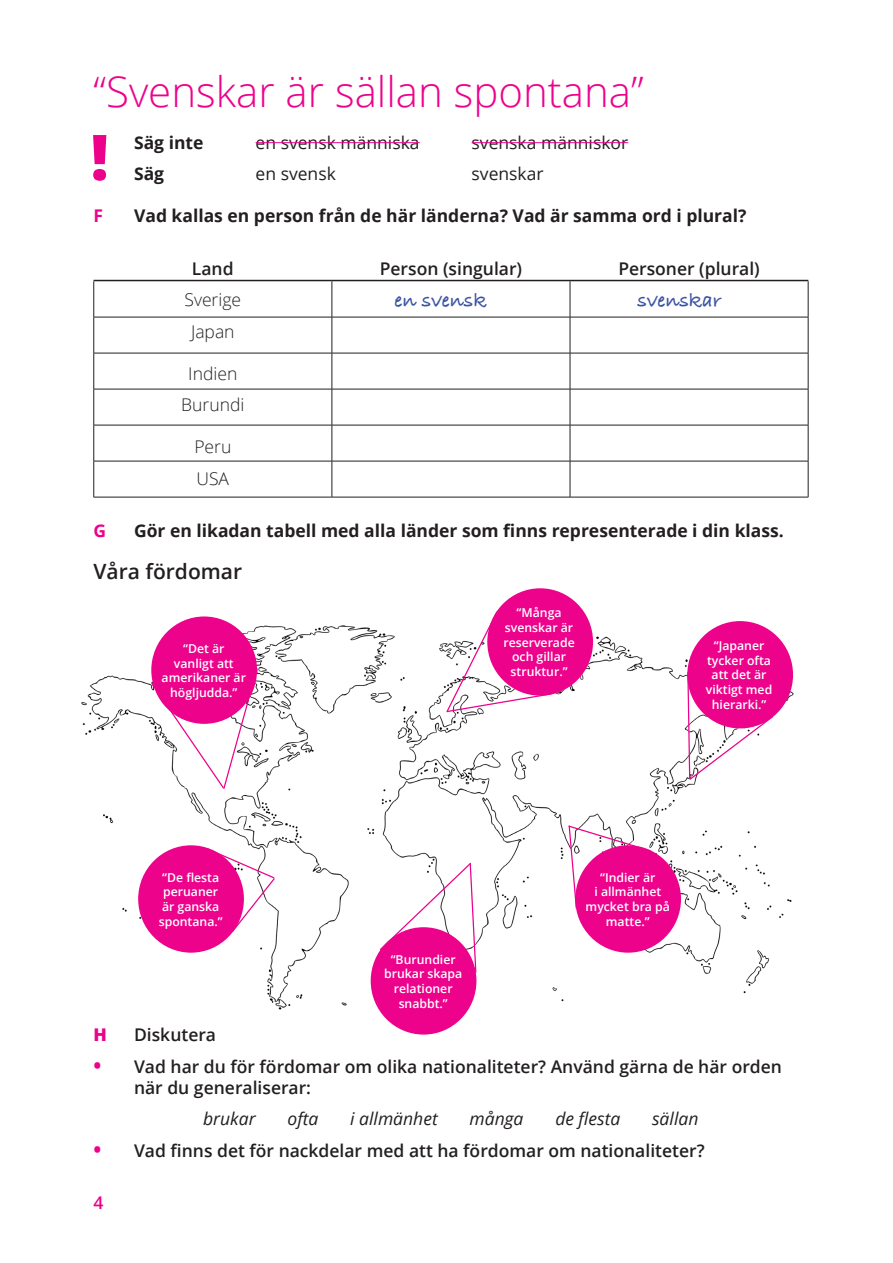
<style>
.page{position:relative;width:893px;height:1263px;background:#fff}
.page>*{position:absolute;margin:0;border:0;box-sizing:border-box;transform-origin:0 0}
.t1{font:800 63px "Open Sans";color:#ed028c}
.rubrik_2_ROSA{font:300 42px "Open Sans";color:#ed028c}
.handskrift{font:700 21px "Bradley Hand ITCTT";color:#3a53a3}
.t2{font:600 21px "Open Sans";color:#231f20}
.övningsinstruktion{font:600 17.55px/21px "Open Sans";color:#231f20}
.övningsinstruktion-2{font:700 17.55px "Open Sans";color:#231f20}
.övningsinstruktion-3{font:17.55px "Open Sans";color:#231f20}
.centrerat_7{font:italic 17.55px "Open Sans";color:#231f20}
.t3{font:300 17.55px "Open Sans";color:#231f20}
.övningsinstruktion-4{font:700 17.55px "Open Sans";color:#ed028c}
.t4{font:600 17.55px "Open Sans";color:#ed028c}
.övningsinstruktion-5{font:800 17.55px "Open Sans";color:#ed028c}
.i_cirkel{font:600 12.3px/14.7px "Open Sans";color:#fff;text-align:center}
.s1{font-weight:700;font-size:21px;color:#ed028c}
</style>
<div class="page">
<hr style="left:256px;top:142px;width:164px;height:1px;background:#ed028c">
<hr style="left:472px;top:142px;width:156px;height:1px;background:#ed028c">
<hr style="left:94px;top:281px;width:1px;height:36px;background:#231f20">
<hr style="left:332px;top:281px;width:1px;height:36px;background:#231f20">
<hr style="left:570px;top:281px;width:1px;height:36px;background:#231f20">
<hr style="left:808px;top:281px;width:1px;height:36px;background:#231f20">
<hr style="left:94px;top:317px;width:238px;height:1px;background:#231f20">
<hr style="left:94px;top:317px;width:1px;height:36px;background:#231f20">
<hr style="left:332px;top:317px;width:238px;height:1px;background:#231f20">
<hr style="left:332px;top:317px;width:1px;height:36px;background:#231f20">
<hr style="left:570px;top:317px;width:238px;height:1px;background:#231f20">
<hr style="left:570px;top:317px;width:1px;height:36px;background:#231f20">
<hr style="left:808px;top:317px;width:1px;height:36px;background:#231f20">
<hr style="left:94px;top:353px;width:238px;height:1px;background:#231f20">
<hr style="left:94px;top:353px;width:1px;height:36px;background:#231f20">
<hr style="left:332px;top:353px;width:238px;height:1px;background:#231f20">
<hr style="left:332px;top:353px;width:1px;height:36px;background:#231f20">
<hr style="left:570px;top:353px;width:238px;height:1px;background:#231f20">
<hr style="left:570px;top:353px;width:1px;height:36px;background:#231f20">
<hr style="left:808px;top:353px;width:1px;height:36px;background:#231f20">
<hr style="left:94px;top:389px;width:238px;height:1px;background:#231f20">
<hr style="left:94px;top:389px;width:1px;height:36px;background:#231f20">
<hr style="left:332px;top:389px;width:238px;height:1px;background:#231f20">
<hr style="left:332px;top:389px;width:1px;height:36px;background:#231f20">
<hr style="left:570px;top:389px;width:238px;height:1px;background:#231f20">
<hr style="left:570px;top:389px;width:1px;height:36px;background:#231f20">
<hr style="left:808px;top:389px;width:1px;height:36px;background:#231f20">
<hr style="left:94px;top:425px;width:238px;height:1px;background:#231f20">
<hr style="left:94px;top:425px;width:1px;height:36px;background:#231f20">
<hr style="left:332px;top:425px;width:238px;height:1px;background:#231f20">
<hr style="left:332px;top:425px;width:1px;height:36px;background:#231f20">
<hr style="left:570px;top:425px;width:238px;height:1px;background:#231f20">
<hr style="left:570px;top:425px;width:1px;height:36px;background:#231f20">
<hr style="left:808px;top:425px;width:1px;height:36px;background:#231f20">
<hr style="left:94px;top:461px;width:238px;height:1px;background:#231f20">
<hr style="left:94px;top:461px;width:1px;height:36px;background:#231f20">
<hr style="left:332px;top:461px;width:238px;height:1px;background:#231f20">
<hr style="left:332px;top:461px;width:1px;height:36px;background:#231f20">
<hr style="left:570px;top:461px;width:238px;height:1px;background:#231f20">
<hr style="left:570px;top:461px;width:1px;height:36px;background:#231f20">
<hr style="left:808px;top:461px;width:1px;height:36px;background:#231f20">
<hr style="left:94px;top:497px;width:238px;height:1px;background:#231f20">
<hr style="left:332px;top:497px;width:238px;height:1px;background:#231f20">
<hr style="left:570px;top:497px;width:238px;height:1px;background:#231f20">
<hr style="left:94px;top:280px;width:238px;height:1px;background:#231f20">
<hr style="left:332px;top:280px;width:238px;height:1px;background:#231f20">
<hr style="left:570px;top:280px;width:238px;height:1px;background:#231f20">
<img style="left:81px;top:588px;width:713px;height:447px">
<div style="left:371px;top:927px;width:105px;height:107px;background:#ed028c;border-radius:50%"></div>
<div style="left:487px;top:588px;width:106px;height:108px;background:#ed028c;border-radius:50%"></div>
<svg style="left:445px;top:610px;width:108px;height:103px"></svg>
<div style="left:687px;top:621px;width:106px;height:107px;background:#ed028c;border-radius:50%"></div>
<svg style="left:687px;top:671px;width:87px;height:110px"></svg>
<div style="left:575px;top:845px;width:106px;height:108px;background:#ed028c;border-radius:50%"></div>
<svg style="left:378px;top:861px;width:99px;height:113px"></svg>
<div style="left:151px;top:616px;width:106px;height:108px;background:#ed028c;border-radius:50%"></div>
<svg style="left:150px;top:674px;width:107px;height:116px"></svg>
<div style="left:138px;top:845px;width:106px;height:108px;background:#ed028c;border-radius:50%"></div>
<svg style="left:205px;top:847px;width:71px;height:86px"></svg>
<svg style="left:567px;top:824px;width:85px;height:86px"></svg>
<p class="rubrik_2_ROSA" style="left:94px;top:63px;width:552px">“Svenskar är sällan spontana”</p>
<p class="övningsinstruktion-2" style="left:134px;top:130px;width:71px">Säg inte</p>
<p class="övningsinstruktion-3" style="left:256px;top:130px;width:166px">en svensk människa</p>
<p class="övningsinstruktion-3" style="left:472px;top:130px;width:158px">svenska människor</p>
<p class="övningsinstruktion-2" style="left:134px;top:161px;width:32px">Säg</p>
<p class="övningsinstruktion-3" style="left:256px;top:162px;width:82px">en svensk</p>
<p class="övningsinstruktion-3" style="left:472px;top:162px;width:74px">svenskar</p>
<p class="övningsinstruktion-4" style="left:94px;top:203px;width:11px">F</p>
<p class="övningsinstruktion-2" style="left:134px;top:203px;width:614px">Vad kallas en person från de här länderna? Vad är samma ord i plural?</p>
<p class="övningsinstruktion" style="left:192px;top:257px;width:43px">Land</p>
<p class="övningsinstruktion" style="left:380px;top:257px;width:144px">Person (singular)</p>
<p class="övningsinstruktion" style="left:618px;top:257px;width:143px">Personer (plural)</p>
<p class="t3" style="left:184px;top:288px;width:58px">Sverige</p>
<p class="t3" style="left:191px;top:319px;width:45px">Japan</p>
<p class="t3" style="left:188px;top:361px;width:51px">Indien</p>
<p class="t3" style="left:181px;top:393px;width:65px">Burundi</p>
<p class="t3" style="left:194px;top:435px;width:38px">Peru</p>
<p class="t3" style="left:196px;top:466px;width:34px">USA</p>
<p class="övningsinstruktion-4" style="left:94px;top:518px;width:14px">G</p>
<p class="övningsinstruktion-2" style="left:134px;top:518px;width:651px">Gör en likadan tabell med alla länder som finns representerade i din klass.</p>
<p class="t1" style="left:91px;top:109px;width:20px">!</p>
<p class="handskrift" style="left:395px;top:284px;width:93px">en svensk</p>
<p class="handskrift" style="left:638px;top:284px;width:85px">svenskar</p>
<p class="t2" style="left:94px;top:557px;width:150px">Våra fördomar</p>
<p class="i_cirkel" style="left:162px;top:641px;width:86px">“Det är<br>vanligt att amerikaner är högljudda.”</p>
<p class="i_cirkel" style="left:159px;top:869px;width:65px">“De flesta peruaner är ganska spontana.”</p>
<p class="i_cirkel" style="left:503px;top:605px;width:73px">“Många svenskar är reserverade och gillar struktur.”</p>
<p class="i_cirkel" style="left:706px;top:638px;width:68px">“Japaner tycker ofta att det är viktigt med hierarki.”</p>
<p class="i_cirkel" style="left:384px;top:951px;width:80px">“Burundier brukar skapa relationer snabbt.”</p>
<p class="i_cirkel" style="left:586px;top:869px;width:86px">“Indier är<br>i allmänhet mycket bra på matte.”</p>
<p class="övningsinstruktion-5" style="left:94px;top:1021px;width:15px">H</p>
<p class="övningsinstruktion" style="left:134px;top:1024px;width:84px">Diskutera</p>
<p class="övningsinstruktion" style="left:134px;top:1055px;width:649px;text-indent:-40px"><span class="s1">•</span> Vad har du för fördomar om olika nationaliteter? Använd gärna de här orden när du generaliserar:</p>
<p class="centrerat_7" style="left:203px;top:1107px;width:54px">brukar</p>
<p class="centrerat_7" style="left:288px;top:1107px;width:32px">ofta</p>
<p class="centrerat_7" style="left:350px;top:1107px;width:89px">i allmänhet</p>
<p class="centrerat_7" style="left:470px;top:1107px;width:55px">många</p>
<p class="centrerat_7" style="left:555px;top:1107px;width:66px">de flesta</p>
<p class="centrerat_7" style="left:652px;top:1107px;width:48px">sällan</p>
<p class="övningsinstruktion" style="left:94px;top:1139px;width:613px"><span class="s1">•</span> Vad finns det för nackdelar med att ha fördomar om nationaliteter?</p>
<h3 class="t4" style="left:94px;top:1191px;width:11px">4</h3>
</div>
